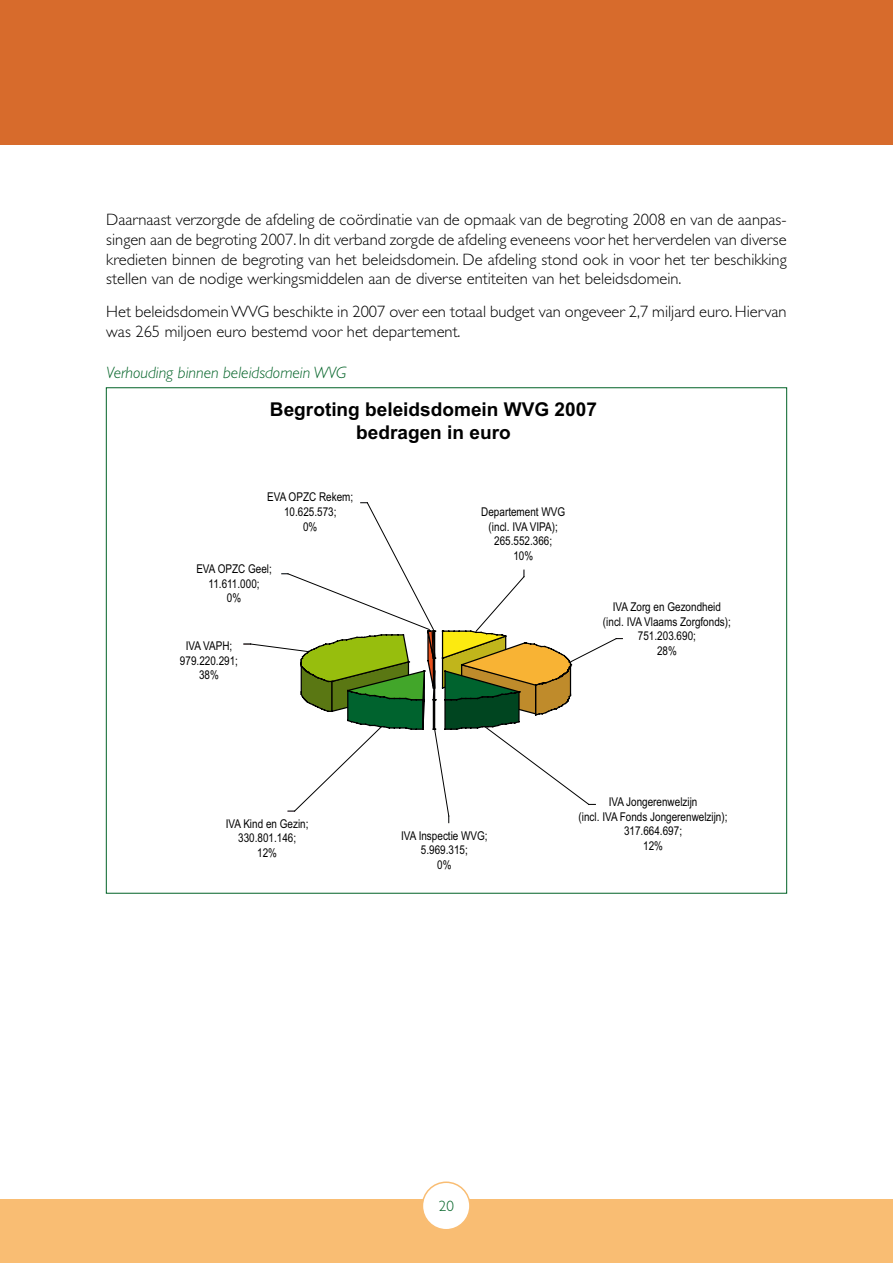
<style>
.page{position:relative;width:893px;height:1263px;background:#fff}
.page>*{position:absolute;margin:0;border:0;box-sizing:border-box;transform-origin:0 0}
.t1{font:700 19.05px/22.8px "Arial";color:#000;text-align:center}
.t2{font:300 16.5px/19.8px "Gill Sans";color:#000;text-align:justify}
.t3{font:italic 300 16.5px "Gill Sans";color:#006226}
.t4{font:300 15px "Gill Sans";color:#006226}
.t5{font:12.15px/14.5px "Arial Narrow";color:#000;text-align:center}
</style>
<div class="page">
<div style="left:0;top:0;width:893px;height:145px;background:#d76b2c"></div>
<div style="left:0;top:1199px;width:893px;height:64px;background:#f9bd73"></div>
<div style="left:422px;top:1182px;width:48px;height:48px;background:#fff;border-radius:50%"></div>
<div style="left:422px;top:1181px;width:49px;height:49px;border:2px solid #f9bd73;border-radius:50%"></div>
<svg style="left:244px;top:502px;width:378px;height:321px"></svg>
<p class="t2" style="left:106px;top:210px;width:682px">Daarnaast verzorgde de afdeling de coördinatie van de opmaak van de begroting 2008 en van de aanpas&shy;singen aan de begroting 2007. In dit verband zorgde de afdeling eveneens voor het herverdelen van diverse kredieten binnen de begroting van het beleidsdomein. De afdeling stond ook in voor het ter beschikking stellen van de nodige werkingsmiddelen aan de diverse entiteiten van het beleidsdomein.</p>
<p class="t2" style="left:106px;top:302px;width:682px">Het beleidsdomein WVG beschikte in 2007 over een totaal budget van ongeveer 2,7 miljard euro. Hiervan was 265 miljoen euro bestemd voor het departement.</p>
<p class="t3" style="left:106px;top:363px;width:241px">Verhouding binnen beleidsdomein WVG</p>
<p class="t1" style="left:270px;top:399px;width:328px">Begroting beleidsdomein WVG 2007 bedragen in euro</p>
<p class="t5" style="left:267px;top:489px;width:87px">EVA OPZC Rekem;<br>10.625.573;<br>0%</p>
<p class="t5" style="left:196px;top:561px;width:77px">EVA OPZC Geel;<br>11.611.000;<br>0%</p>
<p class="t5" style="left:180px;top:638px;width:60px">IVA VAPH;<br>979.220.291;<br>38%</p>
<p class="t5" style="left:226px;top:816px;width:84px">IVA Kind en Gezin;<br>330.801.146;<br>12%</p>
<p class="t5" style="left:481px;top:504px;width:85px">Departement WVG (incl. IVA VIPA);<br>265.552.366;<br>10%</p>
<p class="t5" style="left:603px;top:599px;width:129px">IVA Zorg en Gezondheid (incl. IVA Vlaams Zorgfonds);<br>751.203.690;<br>28%</p>
<p class="t5" style="left:401px;top:828px;width:88px">IVA Inspectie WVG;<br>5.969.315;<br>0%</p>
<p class="t5" style="left:579px;top:794px;width:150px">IVA Jongerenwelzijn<br>(incl. IVA Fonds Jongerenwelzijn);<br>317.664.697;<br>12%</p>
<p class="t4" style="left:439px;top:1197px;width:16px">20</p>
</div>
